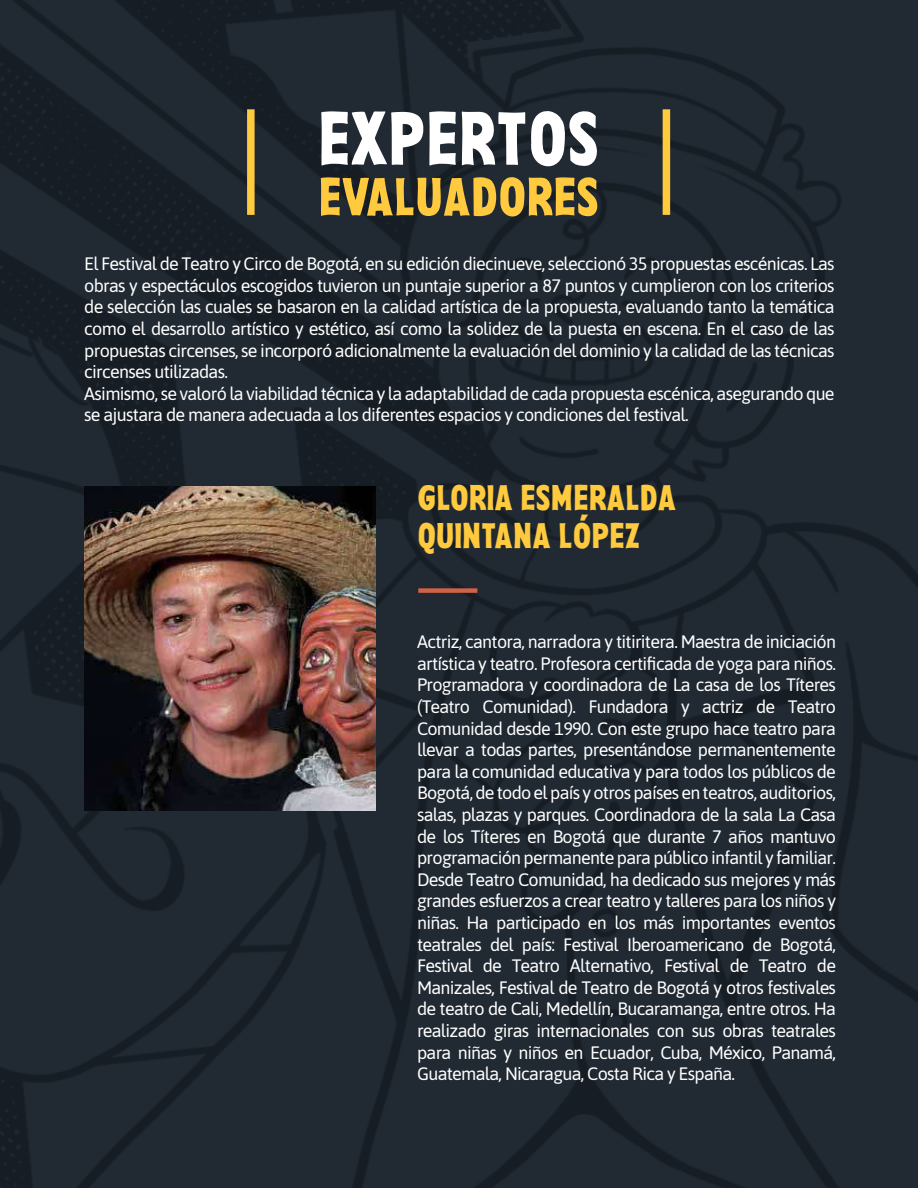
<style>
.page{position:relative;width:918px;height:1188px;background:#fff}
.page>*{position:absolute;margin:0;border:0;box-sizing:border-box;transform-origin:0 0}
.t1{font:75.75px "Pesto Fresco";color:#fff}
.t2{font:54px "Pesto Fresco";color:#ffca3e}
.t3{font:36px/37.8px "Pesto Fresco";color:#ffca3e}
.t4{font:18px/21.6px "Asap";letter-spacing:-.04em;color:#fff}
</style>
<div class="page">
<img style="left:0;top:0;width:918px;height:1188px">
<img style="left:85px;top:486px;width:291px;height:325px">
<div style="left:418px;top:588px;width:59px;height:5px;background:#d16147"></div>
<div style="left:663px;top:109px;width:7px;height:106px;background:#ffca3e"></div>
<div style="left:247px;top:109px;width:8px;height:106px;background:#ffca3e"></div>
<h1 class="t1" style="left:318px;top:93px;width:283px">EXPERTOS</h1>
<h2 class="t2" style="left:319px;top:164px;width:282px">EVALUADORES</h2>
<p class="t4" style="left:84px;top:252px;width:752px">El Festival de Teatro y Circo de Bogotá, en su edición diecinueve, seleccionó 35 propuestas escénicas. Las obras y espectáculos escogidos tuvieron un puntaje superior a 87 puntos y cumplieron con los criterios de selección las cuales se basaron en la calidad artística de la propuesta, evaluando tanto la temática como el desarrollo artístico y estético, así como la solidez de la puesta en escena. En el caso de las propuestas circenses, se incorporó adicionalmente la evaluación del dominio y la calidad de las técnicas circenses utilizadas.<br>Asimismo, se valoró la viabilidad técnica y la adaptabilidad de cada propuesta escénica, asegurando que se ajustara de manera adecuada a los diferentes espacios y condiciones del festival.</p>
<h3 class="t3" style="left:417px;top:478px;width:261px">GLORIA ESMERALDA<br>QUINTANA LÓPEZ</h3>
<p class="t4" style="left:417px;top:630px;width:421px;text-align:justify">Actriz, cantora, narradora y titiritera. Maestra de iniciación artística y teatro. Profesora certificada de yoga para niños.<br>Programadora y coordinadora de La casa de los Títeres (Teatro Comunidad). Fundadora y actriz de Teatro Comunidad desde 1990. Con este grupo hace teatro para llevar a todas partes, presentándose permanentemente para la comunidad educativa y para todos los públicos de Bogotá, de todo el país y otros países en teatros, auditorios, salas, plazas y parques. Coordinadora de la sala La Casa de los Títeres en Bogotá que durante 7 años mantuvo programación permanente para público infantil y familiar.<br>Desde Teatro Comunidad, ha dedicado sus mejores y más grandes esfuerzos a crear teatro y talleres para los niños y niñas. Ha participado en los más importantes eventos teatrales del país: Festival Iberoamericano de Bogotá, Festival de Teatro Alternativo, Festival de Teatro de Manizales, Festival de Teatro de Bogotá y otros festivales de teatro de Cali, Medellín, Bucaramanga, entre otros. Ha realizado giras internacionales con sus obras teatrales para niñas y niños en Ecuador, Cuba, México, Panamá, Guatemala, Nicaragua, Costa Rica y España.</p>
</div>
